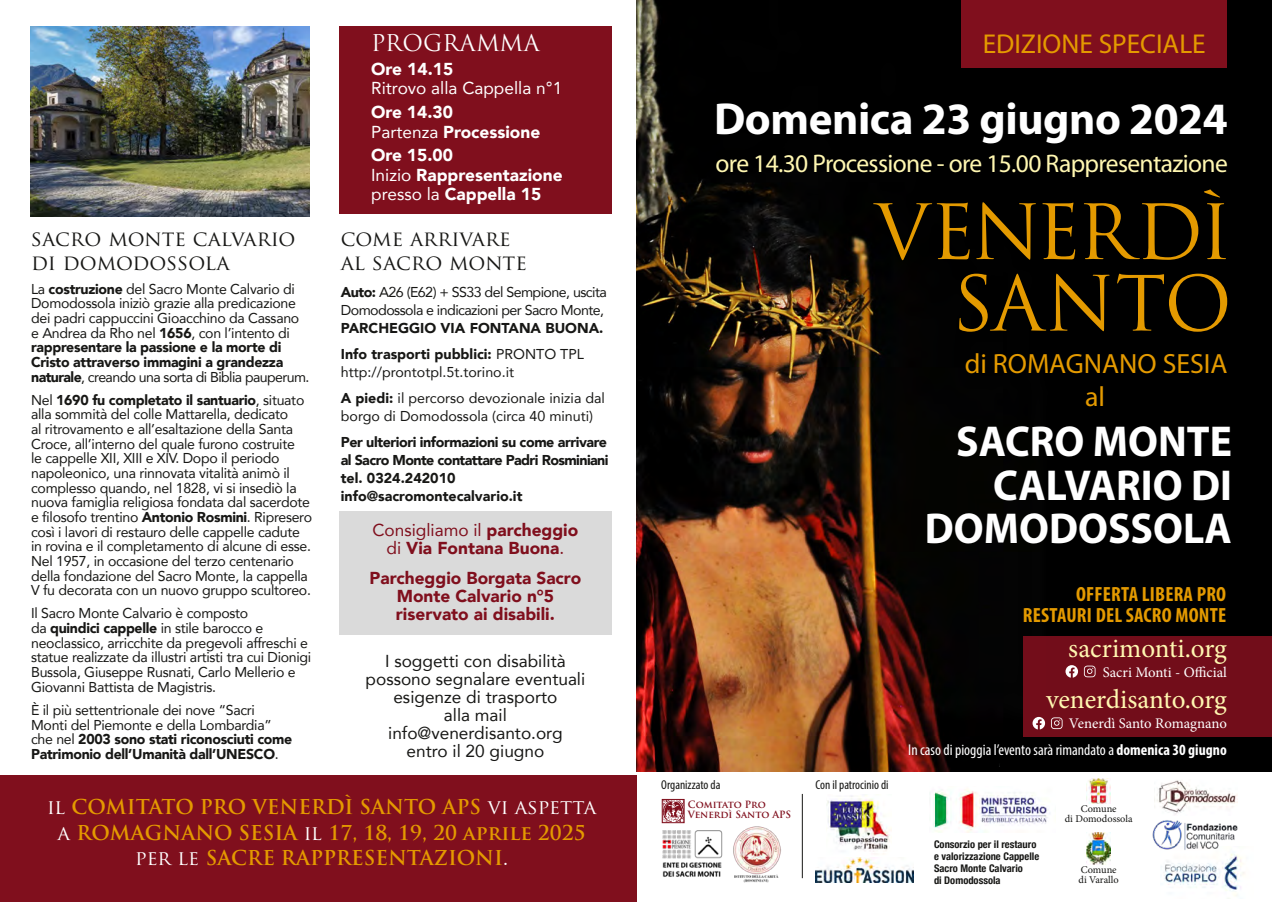
<style>
.page{position:relative;width:1272px;height:902px;background:#fff}
.page>*{position:absolute;margin:0;border:0;box-sizing:border-box;transform-origin:0 0}
.t1{font:73.95px/71.6px "Trajan Pro";letter-spacing:-.03em;color:#e49a00;text-align:right}
.t2{font:700 45px "Myriad Pro";letter-spacing:-.01em;color:#fff}
.t3{font:700 43.35px/43.3px "Myriad Pro";color:#fff;text-align:right;scale:.96 1}
.t4{font:27.9px "Myriad Pro";color:#e49a00}
.t5{font:27.3px "Myriad Pro";color:#e49a00}
.t6{font:27.15px "Minion Pro";letter-spacing:-.005em;color:#fff7b1}
.t7{font:25.5px "Myriad Pro";letter-spacing:-.025em;color:#fff7b1}
.t8{font:22.5px "Trajan Pro";letter-spacing:.005em;color:#fff}
.t9{font:21px/24px "Trajan Pro";color:#171715}
.t10{font:700 condensed 20.7px/20.7px "Myriad Pro";letter-spacing:.01em;color:#e49a00;text-align:right}
.t11{font:700 19.95px/25.7px "Trajan Pro";color:#e49a00;text-align:center}
.t12{font:17.25px/18px "Avenir";color:#171715;text-align:center}
.t13{font:900 17.25px/18px "Avenir";color:#800f1d;text-align:center}
.t14{font:900 17.25px/19.5px "Avenir";color:#fff}
.t15{font:17.25px "Avenir";color:#fff}
.t16{font:condensed 15.6px "Myriad Pro";color:#fff}
.t17{font:14.7px "Minion Pro";color:#fff}
.t18{font:14.25px/14.7px "Avenir";letter-spacing:-.02em;color:#171715}
.t19{font:900 14.25px/18px "Avenir";letter-spacing:-.03em;color:#171715}
.t20{font:14.25px/26.1px "Avenir";color:#171715}
.t21{font:14.25px/18px "Avenir";letter-spacing:-.04em;color:#171715}
.t22{font:900 14.25px/26.1px "Avenir";color:#171715}
.t23{font:condensed 12.9px "Myriad Pro";color:#171715}
.t24{font:700 condensed 10.5px/12px "Helvetica Neue";color:#171715}
.t25{font:10.35px/10.4px "Minion Pro";color:#171715}
.t26{font:700 9.75px/9.8px "Trajan Pro";color:#800f1d}
.s1{font-weight:900}
.s2{font-weight:400}
.s3{font-weight:400;color:#fff}
.s4{font-weight:700}
</style>
<div class="page">
<div style="left:339px;top:511px;width:272px;height:123px;background:#dadada"></div>
<div style="left:339px;top:27px;width:272px;height:187px;background:#800f1d"></div>
<div style="left:0;top:775px;width:636px;height:126px;background:#800f1d"></div>
<img style="left:31px;top:27px;width:278px;height:190px">
<img style="left:636px;top:0;width:635px;height:771px">
<div style="left:961px;top:0;width:265px;height:67px;background:#800f1d"></div>
<div style="left:1023px;top:636px;width:248px;height:100px;background:#720d1a"></div>
<svg style="left:1065px;top:665px;width:30px;height:12px"></svg>
<svg style="left:1032px;top:716px;width:30px;height:13px"></svg>
<img style="left:827px;top:795px;width:64px;height:59px">
<img style="left:1086px;top:832px;width:24px;height:32px">
<img style="left:1086px;top:778px;width:24px;height:25px">
<img style="left:663px;top:800px;width:19px;height:21px">
<div style="left:661px;top:798px;width:23px;height:25px;border:1px solid #800f1d"></div>
<img style="left:733px;top:826px;width:48px;height:56px">
<img style="left:662px;top:830px;width:61px;height:47px">
<hr style="left:802px;top:793px;width:1px;height:85px;background:#171715">
<img style="left:815px;top:857px;width:98px;height:25px">
<img style="left:933px;top:789px;width:117px;height:43px">
<img style="left:1164px;top:855px;width:81px;height:41px">
<img style="left:1152px;top:820px;width:85px;height:36px">
<img style="left:1154px;top:780px;width:83px;height:35px">
<h3 class="t9" style="left:31px;top:226px;width:266px">sacro monte calvario di domodossola</h3>
<p class="t18" style="left:31px;top:281px;width:280px">La <span class="s1">costruzione</span> del Sacro Monte Calvario di Domodossola iniziò grazie alla predicazione dei padri cappuccini Gioacchino da Cassano e Andrea da Rho nel <span class="s1">1656</span>, con l’intento di <span class="s1">rappresentare la passione e la morte di Cristo attraverso immagini a grandezza naturale</span>, creando una sorta di Biblia pauperum.</p>
<p class="t18" style="left:31px;top:392px;width:282px">Nel <span class="s1">1690 fu completato il santuario</span>, situato alla sommità del colle Mattarella, dedicato<br>al ritrovamento e all’esaltazione della Santa Croce, all’interno del quale furono costruite<br>le cappelle XII, XIII e XIV. Dopo il periodo napoleonico, una rinnovata vitalità animò il complesso quando, nel 1828, vi si insediò la nuova famiglia religiosa fondata dal sacerdote e filosofo trentino <span class="s1">Antonio Rosmini</span>. Ripresero così i lavori di restauro delle cappelle cadute in rovina e il completamento di alcune di esse.<br>Nel 1957, in occasione del terzo centenario della fondazione del Sacro Monte, la cappella V fu decorata con un nuovo gruppo scultoreo.</p>
<p class="t18" style="left:31px;top:605px;width:282px">Il Sacro Monte Calvario è composto<br>da <span class="s1">quindici cappelle</span> in stile barocco e neoclassico, arricchite da pregevoli affreschi e statue realizzate da illustri artisti tra cui Dionigi Bussola, Giuseppe Rusnati, Carlo Mellerio e Giovanni Battista de Magistris.</p>
<p class="t18" style="left:31px;top:702px;width:263px">È il più settentrionale dei nove “Sacri Monti del Piemonte e della Lombardia” che nel <span class="s1">2003 sono stati riconosciuti come Patrimonio dell’Umanità dall’UNESCO</span>.</p>
<h3 class="t8" style="left:371px;top:28px;width:170px">PROGRAMMA</h3>
<p class="t14" style="left:371px;top:59px;width:84px">Ore 14.15</p>
<p class="t15" style="left:371px;top:74px;width:193px">Ritrovo alla Cappella n°1</p>
<p class="t14" style="left:371px;top:102px;width:171px">Ore 14.30<br><span class="s2">Partenza</span> Processione</p>
<p class="t14" style="left:371px;top:145px;width:193px">Ore 15.00<br><span class="s2">Inizio</span> Rappresentazione <span class="s2">presso la</span> Cappella 15</p>
<h3 class="t9" style="left:341px;top:226px;width:188px">come arrivare al sacro monte</h3>
<p class="t21" style="left:341px;top:282px;width:267px"><span class="s1">Auto:</span> A26 (E62) + SS33 del Sempione, uscita<br>Domodossola e indicazioni per Sacro Monte,</p>
<p class="t22" style="left:341px;top:314px;width:264px">PARCHEGGIO VIA FONTANA BUONA.<br>Info trasporti pubblici: <span class="s2">PRONTO TPL</span></p>
<p class="t20" style="left:341px;top:358px;width:265px">http://prontotpl.5t.torino.it<br><span class="s1">A piedi:</span> il percorso devozionale inizia dal</p>
<p class="t20" style="left:341px;top:402px;width:254px">borgo di Domodossola (circa 40 minuti)</p>
<p class="t19" style="left:341px;top:432px;width:269px">Per ulteriori informazioni su come arrivare al Sacro Monte contattare Padri Rosminiani tel. 0324.242010 info@sacromontecalvario.it</p>
<p class="t13" style="left:372px;top:520px;width:207px"><span class="s2">Consigliamo il</span> parcheggio <span class="s2">di</span> Via Fontana Buona<span class="s2">.</span></p>
<p class="t13" style="left:369px;top:569px;width:213px">Parcheggio Borgata Sacro<br>Monte Calvario n°5 riservato ai disabili.</p>
<p class="t12" style="left:365px;top:651px;width:221px">I soggetti con disabilità possono segnalare eventuali esigenze di trasporto<br>alla mail info@venerdisanto.org entro il 20 giugno</p>
<h3 class="t11" style="left:47px;top:794px;width:550px"><span class="s3">il</span> COMITATO PRO VENERDÌ SANTO APS <span class="s3">vi aspetta a</span> ROMAGNANO SESIA <span class="s3">il</span> 17, 18, 19, 20 aprile 2025 <span class="s3">per le</span> SACRE RAPPRESENTAZIONI<span class="s3">.</span></h3>
<h3 class="t5" style="left:982px;top:29px;width:224px">EDIZIONE SPECIALE</h3>
<h2 class="t2" style="left:714px;top:90px;width:515px">Domenica 23 giugno 2024</h2>
<h3 class="t7" style="left:715px;top:149px;width:513px">ore 14.30 Processione - ore 15.00 Rappresentazione</h3>
<h1 class="t1" style="left:875px;top:196px;width:358px">VENERDÌ<br>SANTO</h1>
<h3 class="t4" style="left:964px;top:348px;width:264px">di ROMAGNANO SESIA</h3>
<h3 class="t4" style="left:1085px;top:381px;width:22px">al</h3>
<h3 class="t3" style="left:924px;top:418px;width:321px">SACRO MONTE<br>CALVARIO DI<br>DOMODOSSOLA</h3>
<h3 class="t10" style="left:1022px;top:584px;width:205px">OFFERTA LIBERA PRO<br>RESTAURI DEL SACRO MONTE</h3>
<h3 class="t6" style="left:1068px;top:629px;width:160px">sacrimonti.org</h3>
<p class="t17" style="left:1102px;top:662px;width:126px">Sacri Monti - Official</p>
<h3 class="t6" style="left:1046px;top:681px;width:182px">venerdisanto.org</h3>
<p class="t17" style="left:1068px;top:713px;width:159px">Venerdì Santo Romagnano</p>
<p class="t23" style="left:661px;top:776px;width:61px">Organizzato da</p>
<p class="t23" style="left:815px;top:776px;width:75px">Con il patrocinio di</p>
<p class="t26" style="left:688px;top:800px;width:105px">Comitato Pro<br>Venerdì Santo APS</p>
<p class="t16" style="left:908px;top:740px;width:320px">In caso di pioggia l’evento sarà rimandato a <span class="s4">domenica 30 giugno</span></p>
<p class="t24" style="left:934px;top:837px;width:107px">Consorzio per il restauro e valorizzazione Cappelle<br>Sacro Monte Calvario<br>di Domodossola</p>
<p class="t25" style="left:1064px;top:803px;width:69px;text-align:center">Comune<br>di Domodossola</p>
<p class="t25" style="left:1078px;top:864px;width:42px">Comune di Varallo</p>
</div>
